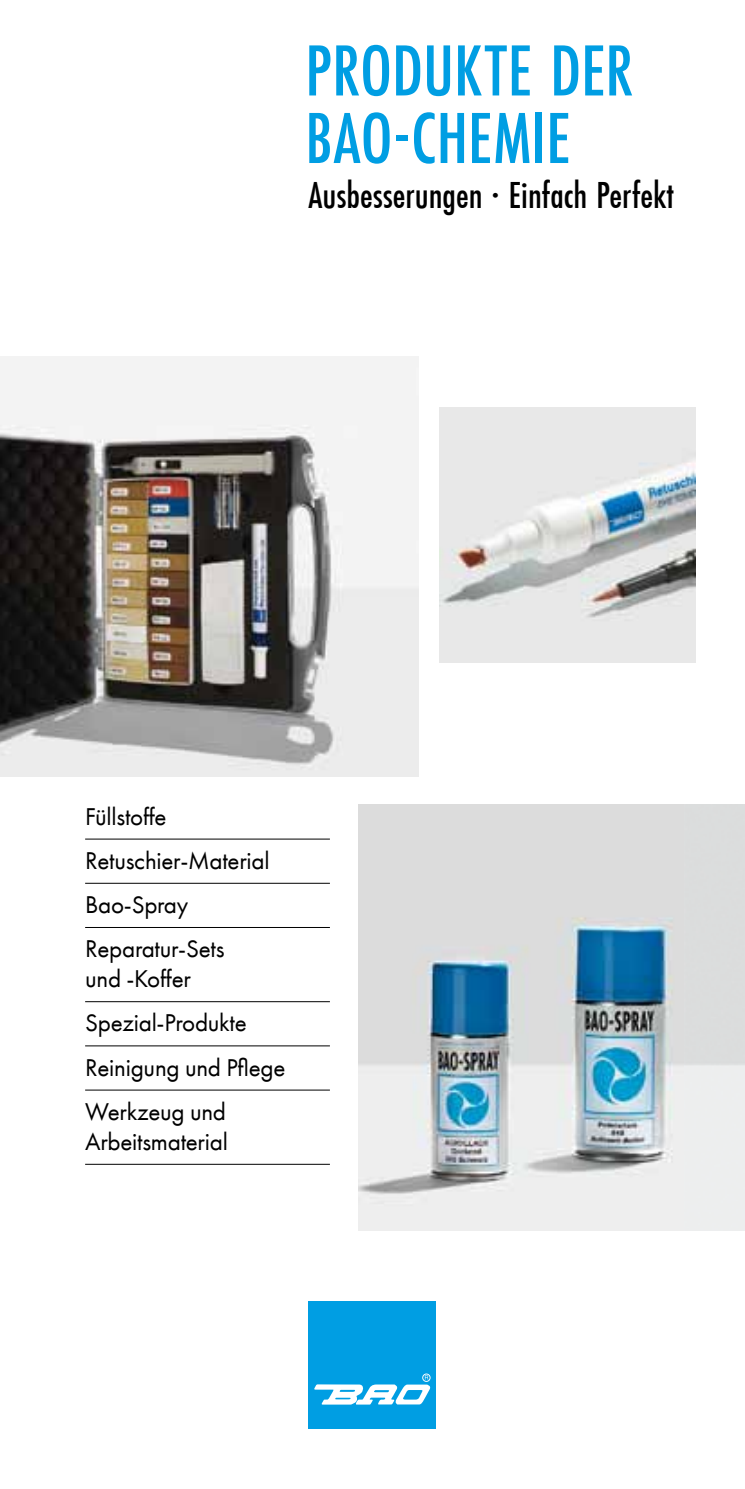
<style>
.page{position:relative;width:745px;height:1489px;background:#fff}
.page>*{position:absolute;margin:0;border:0;box-sizing:border-box;transform-origin:0 0}
.t1{font:500 75px/67.5px "Futura PT Cond";letter-spacing:.005em;color:#009ee3}
.t2{font:500 38.75px "Futura PT Cond";color:#000}
.t3{font:25px/44.2px "Futura PT Book";letter-spacing:-.01em;color:#000}
</style>
<div class="page">
<img style="left:358px;top:804px;width:326px;height:426px">
<img style="left:439px;top:407px;width:255px;height:256px">
<div style="left:308px;top:1300px;width:128px;height:128px;background:#009ee3"></div>
<svg style="left:314px;top:1373px;width:117px;height:31px"></svg>
<img style="left:0;top:356px;width:418px;height:420px">
<hr style="left:85px;top:838px;width:245px;height:1px;background:#000">
<hr style="left:85px;top:882px;width:245px;height:1px;background:#000">
<hr style="left:85px;top:927px;width:245px;height:1px;background:#000">
<hr style="left:85px;top:1001px;width:245px;height:1px;background:#000">
<hr style="left:85px;top:1045px;width:245px;height:1px;background:#000">
<hr style="left:85px;top:1089px;width:245px;height:1px;background:#000">
<hr style="left:85px;top:1163px;width:245px;height:1px;background:#000">
<h1 class="t1" style="left:305px;top:37px;width:329px">Produkte der<br>Bao-Chemie</h1>
<h2 class="t2" style="left:308px;top:172px;width:367px">Ausbesserungen · Einfach Perfekt</h2>
<p class="t3" style="left:85px;top:794px;width:186px">Füllstoffe<br>Retuschier-Material<br>Bao-Spray<br>Reparatur-Sets</p>
<p class="t3" style="left:85px;top:956px;width:202px">und -Koffer<br>Spezial-Produkte<br>Reinigung und Pflege<br>Werkzeug und</p>
<p class="t3" style="left:85px;top:1119px;width:144px">Arbeitsmaterial</p>
</div>
